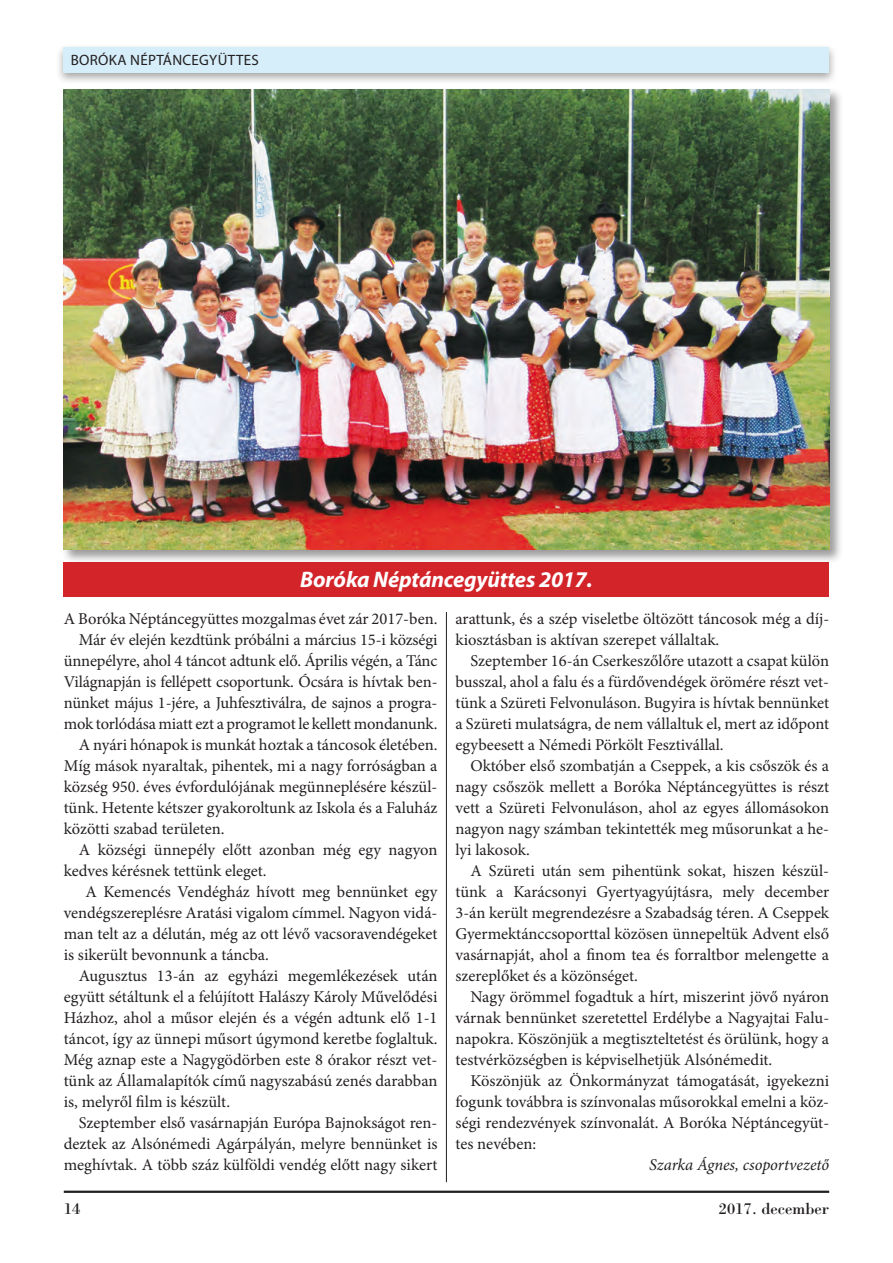
<style>
.page{position:relative;width:893px;height:1263px;background:#fff}
.page>*{position:absolute;margin:0;border:0;box-sizing:border-box;transform-origin:0 0}
.t1{font:italic 700 22.5px "Myriad Pro";letter-spacing:-.01em;color:#fff}
.t2{font:16.5px/21px "Minion Pro";letter-spacing:-.005em;color:#231f20;text-align:justify}
.t3{font:italic 16.5px "Minion Pro";letter-spacing:-.005em;color:#231f20}
.t4{font:16.5px "H Bodoni";color:#231f20}
.t5{font:15px "Myriad Pro";letter-spacing:.02em;color:#231f20}
</style>
<div class="page">
<div style="left:56px;top:43px;width:781px;height:42px;background:#231f20;opacity:.4"></div>
<div style="left:64px;top:47px;width:765px;height:25px;background:#d6eefa"></div>
<hr style="left:64px;top:1190px;width:765px;height:3px;background:#231f20">
<div style="left:64px;top:562px;width:765px;height:35px;background:#d22429"></div>
<hr style="left:446px;top:612px;width:1px;height:570px;background:#231f20">
<div style="left:62px;top:87px;width:781px;height:477px;background:#231f20;opacity:.45"></div>
<img style="left:64px;top:89px;width:765px;height:461px">
<p class="t5" style="left:71px;top:51px;width:188px">Boróka Néptáncegyüttes</p>
<h1 class="t1" style="left:300px;top:565px;width:294px">Boróka Néptáncegyüttes 2017.</h1>
<p class="t2" style="left:64px;top:608px;width:375px">A Boróka Néptáncegyüttes mozgalmas évet zár 2017-ben.</p>
<p class="t2" style="left:79px;top:629px;width:360px">Már év elején kezdtünk próbálni a március 15-i községi</p>
<p class="t2" style="left:64px;top:650px;width:375px">ünnepélyre, ahol 4 táncot adtunk elő. Április végén, a Tánc</p>
<p class="t2" style="left:64px;top:671px;width:375px">Világnapján is fellépett csoportunk. Ócsára is hívtak ben-</p>
<p class="t2" style="left:64px;top:692px;width:375px">nünket május 1-jére, a Juhfesztiválra, de sajnos a progra-</p>
<p class="t2" style="left:64px;top:713px;width:375px">mok torlódása miatt ezt a programot le kellett mondanunk.</p>
<p class="t2" style="left:79px;top:734px;width:360px">A nyári hónapok is munkát hoztak a táncosok életében.</p>
<p class="t2" style="left:64px;top:755px;width:375px">Míg mások nyaraltak, pihentek, mi a nagy forróságban a</p>
<p class="t2" style="left:64px;top:776px;width:375px">község 950. éves évfordulójának megünneplésére készül-</p>
<p class="t2" style="left:64px;top:797px;width:375px">tünk. Hetente kétszer gyakoroltunk az Iskola és a Faluház</p>
<p class="t2" style="left:64px;top:818px;width:162px">közötti szabad területen.</p>
<p class="t2" style="left:79px;top:839px;width:360px">A községi ünnepély előtt azonban még egy nagyon</p>
<p class="t2" style="left:64px;top:860px;width:204px">kedves kérésnek tettünk eleget.</p>
<p class="t2" style="left:85px;top:881px;width:354px">A Kemencés Vendégház hívott meg bennünket egy</p>
<p class="t2" style="left:64px;top:902px;width:375px">vendégszereplésre Aratási vigalom címmel. Nagyon vidá-</p>
<p class="t2" style="left:64px;top:923px;width:375px">man telt az a délután, még az ott lévő vacsoravendégeket</p>
<p class="t2" style="left:64px;top:944px;width:207px">is sikerült bevonnunk a táncba.</p>
<p class="t2" style="left:79px;top:965px;width:360px">Augusztus 13-án az egyházi megemlékezések után</p>
<p class="t2" style="left:64px;top:986px;width:375px">együtt sétáltunk el a felújított Halászy Károly Művelődési</p>
<p class="t2" style="left:64px;top:1007px;width:375px">Házhoz, ahol a műsor elején és a végén adtunk elő 1-1</p>
<p class="t2" style="left:64px;top:1028px;width:375px">táncot, így az ünnepi műsort úgymond keretbe foglaltuk.</p>
<p class="t2" style="left:64px;top:1049px;width:375px">Még aznap este a Nagygödörben este 8 órakor részt vet-</p>
<p class="t2" style="left:64px;top:1070px;width:375px">tünk az Államalapítók című nagyszabású zenés darabban</p>
<p class="t2" style="left:64px;top:1091px;width:168px">is, melyről film is készült.</p>
<p class="t2" style="left:79px;top:1112px;width:360px">Szeptember első vasárnapján Európa Bajnokságot ren-</p>
<p class="t2" style="left:64px;top:1133px;width:375px">deztek az Alsónémedi Agárpályán, melyre bennünket is</p>
<p class="t2" style="left:64px;top:1154px;width:375px">meghívtak. A több száz külföldi vendég előtt nagy sikert</p>
<p class="t2" style="left:455px;top:608px;width:375px">arattunk, és a szép viseletbe öltözött táncosok még a díj&shy;kiosztásban is aktívan szerepet vállaltak.</p>
<p class="t2" style="left:455px;top:650px;width:375px;text-indent:15px">Szeptember 16-án Cserkeszőlőre utazott a csapat külön busszal, ahol a falu és a fürdővendégek örömére részt vet&shy;tünk a Szüreti Felvonuláson. Bugyira is hívtak bennünket a Szüreti mulatságra, de nem vállaltuk el, mert az időpont egybeesett a Némedi Pörkölt Fesztivállal.</p>
<p class="t2" style="left:455px;top:755px;width:375px;text-indent:15px">Október első szombatján a Cseppek, a kis csőszök és a nagy csőszök mellett a Boróka Néptáncegyüttes is részt vett a Szüreti Felvonuláson, ahol az egyes állomásokon nagyon nagy számban tekintették meg műsorunkat a he&shy;lyi lakosok.</p>
<p class="t2" style="left:455px;top:860px;width:375px;text-indent:15px">A Szüreti után sem pihentünk sokat, hiszen készül&shy;tünk a Karácsonyi Gyertyagyújtásra, mely december 3-án került megrendezésre a Szabadság téren. A Cseppek Gyermektánccsoporttal közösen ünnepeltük Advent első vasárnapját, ahol a finom tea és forraltbor melengette a szereplőket és a közönséget.</p>
<p class="t2" style="left:455px;top:986px;width:375px;text-indent:15px">Nagy örömmel fogadtuk a hírt, miszerint jövő nyáron várnak bennünket szeretettel Erdélybe a Nagyajtai Falu&shy;napokra. Köszönjük a megtiszteltetést és örülünk, hogy a testvérközségben is képviselhetjük Alsónémedit.</p>
<p class="t2" style="left:455px;top:1070px;width:375px;text-indent:15px">Köszönjük az Önkormányzat támogatását, igyekezni fogunk továbbra is színvonalas műsorokkal emelni a köz&shy;ségi rendezvények színvonalát. A Boróka Néptáncegyüt&shy;tes nevében:</p>
<p class="t3" style="left:649px;top:1154px;width:181px">Szarka Ágnes, csoportvezető</p>
<p class="t4" style="left:64px;top:1198px;width:18px">14</p>
<p class="t4" style="left:719px;top:1198px;width:112px">2017. december</p>
</div>
